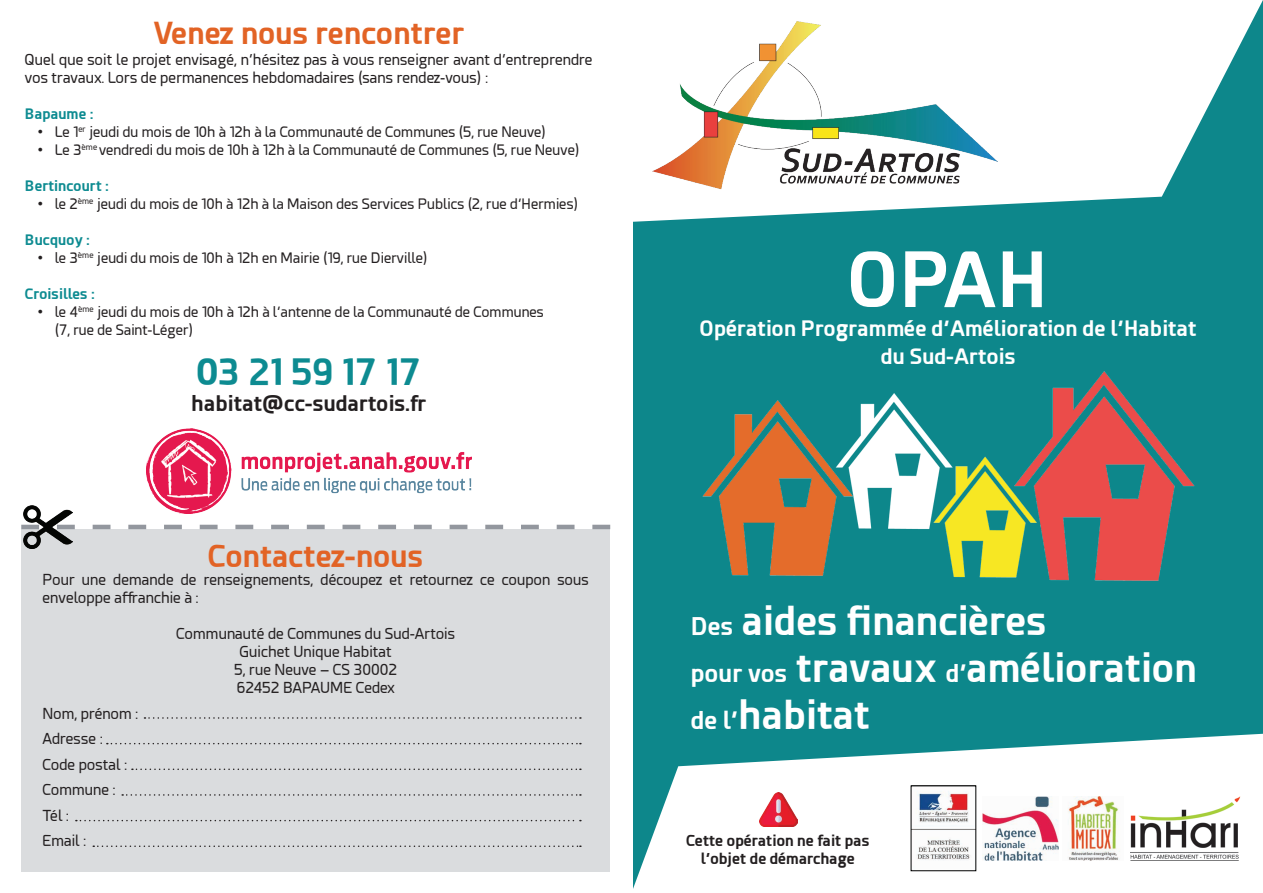
<style>
.page{position:relative;width:1263px;height:893px;background:#fff}
.page>*{position:absolute;margin:0;border:0;box-sizing:border-box;transform-origin:0 0}
.t1{font:700 75px "Esphimere";color:#fff}
.t2{font:700 39px/46.8px "Esphimere";color:#fff}
.t3{font:700 36px "Esphimere";color:#0d8b91}
.t4{font:700 30px "Esphimere";color:#e26325}
.t5{font:700 21px/28.5px "Esphimere";color:#fff;text-align:center}
.t6{font:700 21px "Esphimere";color:#231f20}
.t7{font:15px/18px "Esphimere";color:#231f20}
.t8{font:700 15px/18px "Esphimere";color:#231f20;text-align:center}
.t9{font:14.25px/18px "Esphimere";color:#231f20}
.t10{font:700 14.25px "Esphimere";color:#0d8b91}
.s1{font-size:24px}
</style>
<div class="page">
<div style="left:634px;top:0;width:629px;height:893px;background:#0d878b"></div>
<svg style="left:633px;top:734px;width:630px;height:159px;fill:#fff"></svg>
<img style="left:1131px;top:796px;width:111px;height:65px">
<img style="left:983px;top:796px;width:75px;height:65px">
<img style="left:913px;top:788px;width:61px;height:81px">
<img style="left:1062px;top:796px;width:62px;height:65px">
<div style="left:21px;top:529px;width:589px;height:343px;background:#dadcde"></div>
<svg style="left:21px;top:525px;width:589px;height:4px"></svg>
<img style="left:23px;top:505px;width:49px;height:44px">
<svg style="left:144px;top:717px;width:437px;height:2px"></svg>
<svg style="left:107px;top:743px;width:474px;height:1px"></svg>
<svg style="left:132px;top:768px;width:449px;height:2px"></svg>
<svg style="left:122px;top:794px;width:459px;height:2px"></svg>
<svg style="left:76px;top:820px;width:505px;height:1px"></svg>
<svg style="left:93px;top:845px;width:488px;height:2px"></svg>
<img style="left:759px;top:792px;width:39px;height:34px">
<svg style="left:633px;top:0;width:630px;height:222px;fill:#fff"></svg>
<img style="left:653px;top:21px;width:344px;height:170px">
<img style="left:856px;top:393px;width:86px;height:136px">
<img style="left:931px;top:454px;width:79px;height:124px">
<img style="left:1010px;top:371px;width:185px;height:210px">
<img style="left:702px;top:400px;width:154px;height:176px">
<img style="left:147px;top:428px;width:324px;height:85px">
<h3 class="t4" style="left:153px;top:14px;width:313px">Venez nous rencontrer</h3>
<p class="t7" style="left:25px;top:51px;width:569px">Quel que soit le projet envisagé, n’hésitez pas à vous renseigner avant d’entreprendre vos travaux. Lors de permanences hebdomadaires (sans rendez-vous) :</p>
<p class="t10" style="left:25px;top:105px;width:70px">Bapaume :</p>
<p class="t9" style="left:38px;top:123px;width:510px">• Le 1<sup>er</sup> jeudi du mois de 10h à 12h à la Communauté de Communes (5, rue Neuve)</p>
<p class="t9" style="left:38px;top:141px;width:543px">• Le 3<sup>ème</sup> vendredi du mois de 10h à 12h à la Communauté de Communes (5, rue Neuve)</p>
<p class="t10" style="left:25px;top:177px;width:85px">Bertincourt :</p>
<p class="t9" style="left:38px;top:195px;width:542px">• le 2<sup>ème</sup> jeudi du mois de 10h à 12h à la Maison des Services Publics (2, rue d’Hermies)</p>
<p class="t10" style="left:25px;top:231px;width:67px">Bucquoy :</p>
<p class="t9" style="left:38px;top:249px;width:391px">• le 3<sup>ème</sup> jeudi du mois de 10h à 12h en Mairie (19, rue Dierville)</p>
<p class="t10" style="left:25px;top:285px;width:71px">Croisilles :</p>
<p class="t9" style="left:55px;top:303px;width:491px;text-indent:-17px">• le 4<sup>ème</sup> jeudi du mois de 10h à 12h à l’antenne de la Communauté de Communes (7, rue de Saint-Léger)</p>
<h3 class="t3" style="left:196px;top:350px;width:227px">03 21 59 17 17</h3>
<h3 class="t6" style="left:191px;top:390px;width:237px">habitat@cc-sudartois.fr</h3>
<h3 class="t4" style="left:208px;top:538px;width:217px">Contactez-nous</h3>
<p class="t7" style="left:43px;top:571px;width:548px">Pour une demande de renseignements, découpez et retournez ce coupon sous enveloppe affranchie à :</p>
<p class="t7" style="left:176px;top:625px;width:280px;text-align:center">Communauté de Communes du Sud-Artois<br>Guichet Unique Habitat<br>5, rue Neuve – CS 30002<br>62452 BAPAUME Cedex</p>
<p class="t7" style="left:43px;top:701px;width:97px;line-height:25.5px">Nom, prénom :<br>Adresse :<br>Code postal :<br>Commune :<br>Tél :<br>Email :</p>
<h1 class="t1" style="left:848px;top:233px;width:201px">OPAH</h1>
<h3 class="t5" style="left:700px;top:314px;width:498px">Opération Programmée d’Amélioration de l’Habitat du Sud-Artois</h3>
<h2 class="t2" style="left:691px;top:597px;width:508px"><span class="s1">Des</span> aides financières<br><span class="s1">pour vos</span> travaux <span class="s1">d’</span>amélioration <span class="s1">de l’</span>habitat</h2>
<p class="t8" style="left:686px;top:831px;width:185px">Cette opération ne fait pas l’objet de démarchage</p>
</div>
